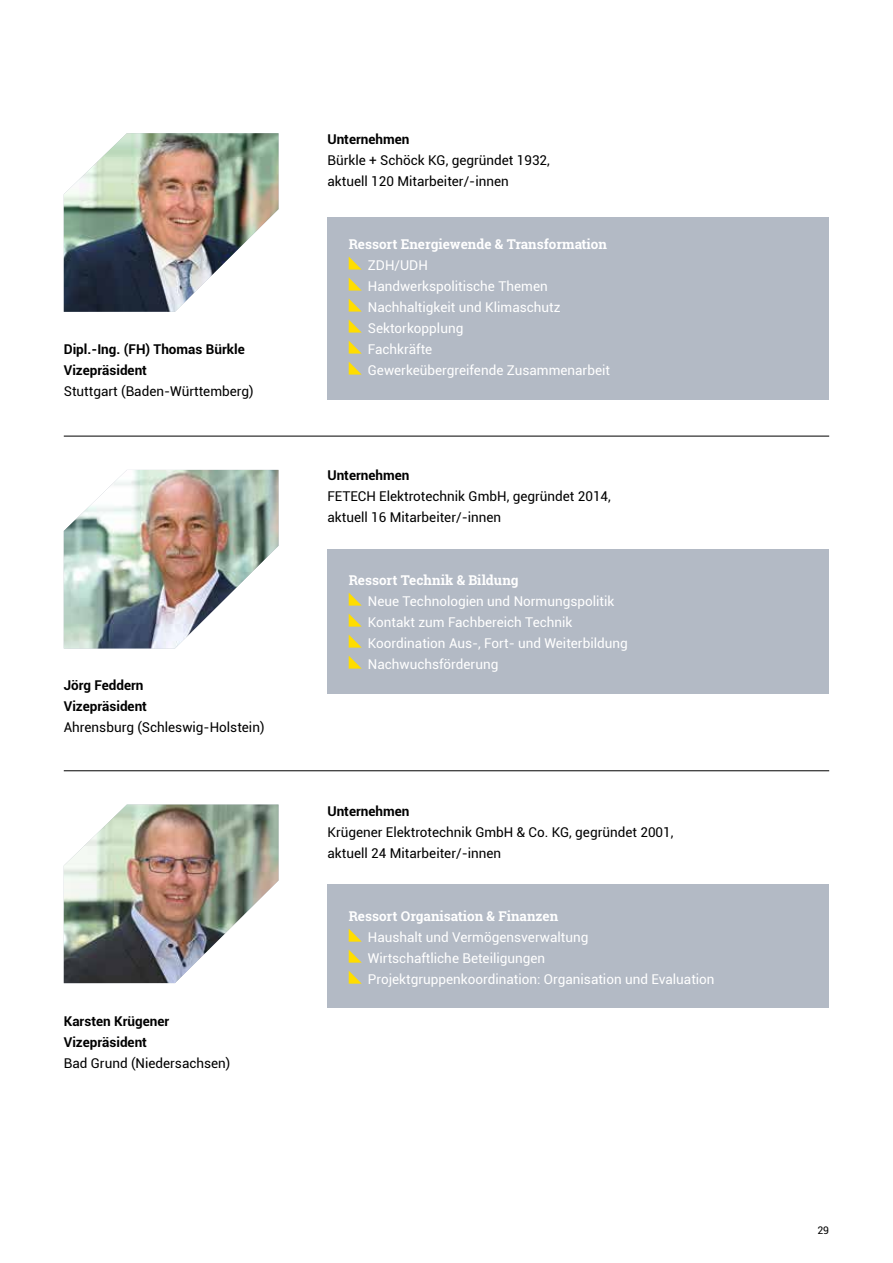
<style>
.page{position:relative;width:893px;height:1263px;background:#fff}
.page>*{position:absolute;margin:0;border:0;box-sizing:border-box;transform-origin:0 0}
.t1{font:13.5px/21px "Roboto";color:#fff}
.t2{font:13.5px/21px "Roboto";color:#000}
.t3{font:700 13.5px/21px "Roboto";color:#000}
.t4{font:700 13.5px "Roboto Slab";color:#fff}
.t5{font:10.5px "Roboto";color:#000}
</style>
<div class="page">
<hr style="left:64px;top:436px;width:765px;height:1px;background:#000">
<hr style="left:64px;top:770px;width:765px;height:1px;background:#000">
<img style="left:64px;top:133px;width:215px;height:179px">
<div style="left:327px;top:217px;width:502px;height:182px;background:#b3bac5"></div>
<svg style="left:349px;top:257px;width:13px;height:13px"></svg>
<svg style="left:349px;top:278px;width:13px;height:13px"></svg>
<svg style="left:349px;top:299px;width:13px;height:13px"></svg>
<svg style="left:349px;top:320px;width:13px;height:13px"></svg>
<svg style="left:349px;top:341px;width:13px;height:13px"></svg>
<svg style="left:349px;top:362px;width:13px;height:13px"></svg>
<img style="left:64px;top:470px;width:215px;height:178px">
<div style="left:327px;top:549px;width:502px;height:145px;background:#b3bac5"></div>
<svg style="left:349px;top:593px;width:13px;height:13px"></svg>
<svg style="left:349px;top:614px;width:13px;height:13px"></svg>
<svg style="left:349px;top:635px;width:13px;height:13px"></svg>
<svg style="left:349px;top:656px;width:13px;height:13px"></svg>
<img style="left:64px;top:804px;width:215px;height:179px">
<div style="left:327px;top:885px;width:502px;height:123px;background:#b3bac5"></div>
<svg style="left:349px;top:929px;width:13px;height:13px"></svg>
<svg style="left:349px;top:950px;width:13px;height:13px"></svg>
<svg style="left:349px;top:971px;width:13px;height:13px"></svg>
<p class="t3" style="left:64px;top:338px;width:182px">Dipl.-Ing. (FH) Thomas Bürkle<br>Vizepräsident</p>
<p class="t2" style="left:64px;top:380px;width:191px">Stuttgart (Baden-Württemberg)</p>
<p class="t3" style="left:64px;top:674px;width:85px">Jörg Feddern<br>Vizepräsident</p>
<p class="t2" style="left:64px;top:716px;width:202px">Ahrensburg (Schleswig-Holstein)</p>
<p class="t3" style="left:64px;top:1010px;width:107px">Karsten Krügener<br>Vizepräsident</p>
<p class="t2" style="left:64px;top:1052px;width:168px">Bad Grund (Niedersachsen)</p>
<p class="t3" style="left:327px;top:128px;width:84px">Unternehmen</p>
<p class="t2" style="left:327px;top:149px;width:224px">Bürkle + Schöck KG, gegründet 1932, aktuell 120 Mitarbeiter/-innen</p>
<p class="t4" style="left:349px;top:234px;width:260px">Ressort Energiewende &amp; Transformation</p>
<p class="t1" style="left:368px;top:254px;width:244px">ZDH/UDH<br>Handwerkspolitische Themen<br>Nachhaltigkeit und Klimaschutz<br>Sektorkopplung<br>Fachkräfte<br>Gewerkeübergreifende Zusammenarbeit</p>
<p class="t3" style="left:327px;top:464px;width:84px">Unternehmen</p>
<p class="t2" style="left:327px;top:485px;width:285px">FETECH Elektrotechnik GmbH, gegründet 2014, aktuell 16 Mitarbeiter/-innen</p>
<p class="t4" style="left:349px;top:570px;width:171px">Ressort Technik &amp; Bildung</p>
<p class="t1" style="left:368px;top:590px;width:262px">Neue Technologien und Normungspolitik Kontakt zum Fachbereich Technik Koordination Aus-, Fort- und Weiterbildung Nachwuchsförderung</p>
<p class="t3" style="left:327px;top:800px;width:84px">Unternehmen</p>
<p class="t2" style="left:327px;top:821px;width:348px">Krügener Elektrotechnik GmbH &amp; Co. KG, gegründet 2001, aktuell 24 Mitarbeiter/-innen</p>
<p class="t4" style="left:349px;top:906px;width:211px">Ressort Organisation &amp; Finanzen</p>
<p class="t1" style="left:368px;top:926px;width:348px">Haushalt und Vermögensverwaltung<br>Wirtschaftliche Beteiligungen<br>Projektgruppenkoordination: Organisation und Evaluation</p>
<p class="t5" style="left:817px;top:1223px;width:13px">29</p>
</div>
